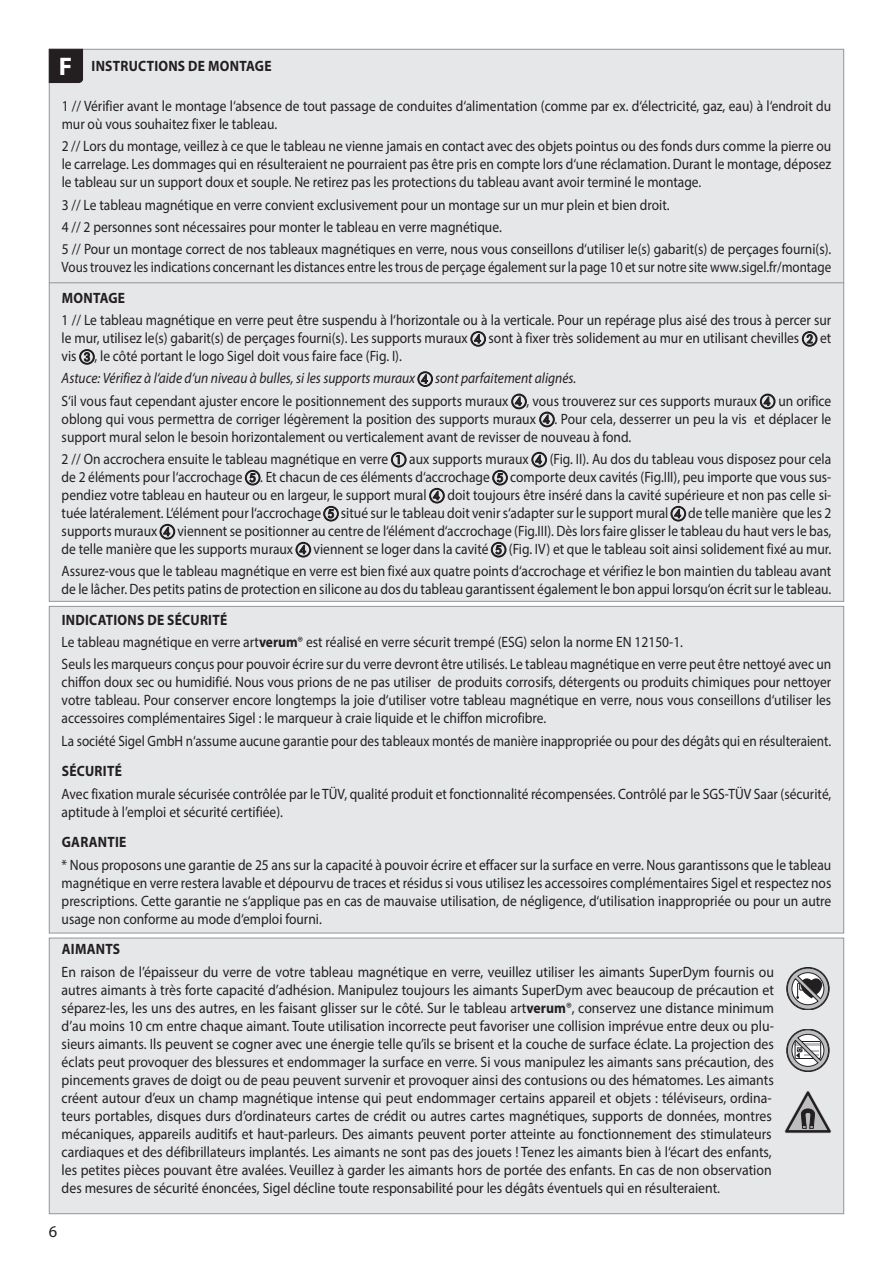
<style>
.page{position:relative;width:893px;height:1263px;background:#fff}
.page>*{position:absolute;margin:0;border:0;box-sizing:border-box;transform-origin:0 0}
.t1{font:700 25.5px "Myriad Pro";color:#fff}
.t2{font:16.5px "Myriad Pro";color:#231f20}
.t3{font:15px/18px "Myriad Pro";color:#231f20;scale:.9 1}
.t4{font:15px/18px "Myriad Pro";color:#231f20;scale:.92 1}
.t5{font:15px "Myriad Pro";color:#231f20;scale:.87 1}
.t6{font:15px "Myriad Pro";color:#231f20;scale:.88 1}
.t7{font:700 15px "Myriad Pro";letter-spacing:.02em;color:#231f20;scale:.9 1}
.s1{font-family:"European Pi One"}
.s2{font-style:italic}
.s3{font-weight:700}
</style>
<div class="page">
<div style="left:49px;top:49px;width:795px;height:553px;background:#e6e7e9;border:1px solid #939598"></div>
<div style="left:49px;top:606px;width:795px;height:327px;background:#e6e7e9;border:1px solid #939598"></div>
<div style="left:49px;top:938px;width:795px;height:276px;background:#e6e7e9;border:1px solid #939598"></div>
<hr style="left:49px;top:282px;width:795px;height:1px;background:#939598">
<svg style="left:470px;top:331px;width:16px;height:16px"></svg>
<svg style="left:802px;top:331px;width:15px;height:16px"></svg>
<svg style="left:79px;top:349px;width:16px;height:16px"></svg>
<svg style="left:417px;top:371px;width:16px;height:16px"></svg>
<svg style="left:511px;top:394px;width:16px;height:15px"></svg>
<svg style="left:760px;top:394px;width:15px;height:15px"></svg>
<svg style="left:539px;top:412px;width:16px;height:15px"></svg>
<svg style="left:391px;top:452px;width:16px;height:15px"></svg>
<svg style="left:531px;top:452px;width:16px;height:15px"></svg>
<svg style="left:245px;top:470px;width:15px;height:15px"></svg>
<svg style="left:492px;top:470px;width:16px;height:15px"></svg>
<svg style="left:429px;top:488px;width:16px;height:15px"></svg>
<svg style="left:323px;top:506px;width:16px;height:15px"></svg>
<svg style="left:671px;top:506px;width:15px;height:15px"></svg>
<svg style="left:160px;top:524px;width:15px;height:15px"></svg>
<svg style="left:296px;top:542px;width:15px;height:15px"></svg>
<svg style="left:491px;top:542px;width:15px;height:15px"></svg>
<svg style="left:49px;top:49px;width:34px;height:34px"></svg>
<div style="left:787px;top:967px;width:42px;height:43px;border:1px solid #231f20;border-radius:21px"></div>
<svg style="left:787px;top:968px;width:42px;height:41px"></svg>
<div style="left:787px;top:1029px;width:42px;height:42px;border:1px solid #231f20;border-radius:21px"></div>
<svg style="left:787px;top:1030px;width:42px;height:41px"></svg>
<svg style="left:784px;top:1091px;width:47px;height:42px"></svg>
<h1 class="t1" style="left:59px;top:49px;width:15px">F</h1>
<p class="t7" style="left:92px;top:56px;width:201px">INSTRUCTIONS DE MONTAGE</p>
<p class="t3" style="left:62px;top:97px;width:857px">1 // Vérifier avant le montage l‘absence de tout passage de conduites d‘alimentation (comme par ex. d‘électricité, gaz, eau) à l‘endroit du mur où vous souhaitez fixer le tableau.</p>
<p class="t3" style="left:62px;top:137px;width:857px;text-align:justify">2 // Lors du montage, veillez à ce que le tableau ne vienne jamais en contact avec des objets pointus ou des fonds durs comme la pierre ou le carrelage. Les dommages qui en résulteraient ne pourraient pas être pris en compte lors d‘une réclamation. Durant le montage, déposez le tableau sur un support doux et souple. Ne retirez pas les protections du tableau avant avoir terminé le montage.</p>
<p class="t3" style="left:62px;top:193px;width:857px;line-height:22.2px">3 // Le tableau magnétique en verre convient exclusivement pour un montage sur un mur plein et bien droit.<br>4 // 2 personnes sont nécessaires pour monter le tableau en verre magnétique.<br>5 // Pour un montage correct de nos tableaux magnétiques en verre, nous vous conseillons d‘utiliser le(s) gabarit(s) de perçages fourni(s).</p>
<p class="t5" style="left:62px;top:258px;width:886px">Vous trouvez les indications concernant les distances entre les trous de perçage également sur la page 10 et sur notre site www.sigel.fr/montage</p>
<p class="t7" style="left:62px;top:288px;width:72px">MONTAGE</p>
<p class="t3" style="left:62px;top:311px;width:857px;text-align:justify">1 // Le tableau magnétique en verre peut être suspendu à l‘horizontale ou à la verticale. Pour un repérage plus aisé des trous à percer sur le mur, utilisez le(s) gabarit(s) de perçages fourni(s). Les supports muraux <span class="s1">D</span> sont à fixer très solidement au mur en utilisant chevilles <span class="s1">B</span> et vis <span class="s1">C</span>, le côté portant le logo Sigel doit vous faire face (Fig. I).</p>
<p class="t3" style="left:62px;top:367px;width:857px;line-height:22.2px"><span class="s2">Astuce: Vérifiez à l‘aide d‘un niveau à bulles, si les supports muraux</span> <span class="s1">D</span> <span class="s2">sont parfaitement alignés.<br></span>S‘il vous faut cependant ajuster encore le positionnement des supports muraux <span class="s1">D</span>, vous trouverez sur ces supports muraux <span class="s1">D</span> un orifice</p>
<p class="t3" style="left:62px;top:409px;width:857px">oblong qui vous permettra de corriger légèrement la position des supports muraux <span class="s1">D</span>. Pour cela, desserrer un peu la vis et déplacer le support mural selon le besoin horizontalement ou verticalement avant de revisser de nouveau à fond.</p>
<p class="t3" style="left:62px;top:450px;width:857px;text-align:justify">2 // On accrochera ensuite le tableau magnétique en verre <span class="s1">A</span> aux supports muraux <span class="s1">D</span> (Fig. II). Au dos du tableau vous disposez pour cela de 2 éléments pour l‘accrochage <span class="s1">E</span>. Et chacun de ces éléments d‘accrochage <span class="s1">E</span> comporte deux cavités (Fig.III), peu importe que vous sus&shy;pendiez votre tableau en hauteur ou en largeur, le support mural <span class="s1">D</span> doit toujours être inséré dans la cavité supérieure et non pas celle si&shy;tuée latéralement. L‘élément pour l‘accrochage <span class="s1">E</span> situé sur le tableau doit venir s‘adapter sur le support mural <span class="s1">D</span> de telle manière que les 2 supports muraux <span class="s1">D</span> viennent se positionner au centre de l‘élément d‘accrochage (Fig.III). Dès lors faire glisser le tableau du haut vers le bas, de telle manière que les supports muraux <span class="s1">D</span> viennent se loger dans la cavité <span class="s1">E</span> (Fig. IV) et que le tableau soit ainsi solidement fixé au mur.</p>
<p class="t3" style="left:62px;top:562px;width:857px">Assurez-vous que le tableau magnétique en verre est bien fixé aux quatre points d‘accrochage et vérifiez le bon maintien du tableau avant de le lâcher. Des petits patins de protection en silicone au dos du tableau garantissent également le bon appui lorsqu‘on écrit sur le tableau.</p>
<p class="t3" style="left:62px;top:608px;width:857px;line-height:22.2px"><span class="s3">INDICATIONS DE SÉCURITÉ<br></span>Le tableau magnétique en verre art<span class="s3">verum</span>® est réalisé en verre sécurit trempé (ESG) selon la norme EN 12150-1.<br>Seuls les marqueurs conçus pour pouvoir écrire sur du verre devront être utilisés. Le tableau magnétique en verre peut être nettoyé avec un</p>
<p class="t3" style="left:62px;top:673px;width:857px;text-align:justify">chiffon doux sec ou humidifié. Nous vous prions de ne pas utiliser de produits corrosifs, détergents ou produits chimiques pour nettoyer votre tableau. Pour conserver encore longtemps la joie d‘utiliser votre tableau magnétique en verre, nous vous conseillons d‘utiliser les accessoires complémentaires Sigel : le marqueur à craie liquide et le chiffon microfibre.</p>
<p class="t6" style="left:62px;top:731px;width:876px">La société Sigel GmbH n‘assume aucune garantie pour des tableaux montés de manière inappropriée ou pour des dégâts qui en résulteraient.</p>
<p class="t7" style="left:62px;top:761px;width:68px">SÉCURITÉ</p>
<p class="t3" style="left:62px;top:784px;width:857px">Avec fixation murale sécurisée contrôlée par le TÜV, qualité produit et fonctionnalité récompensées. Contrôlé par le SGS-TÜV Saar (sécurité, aptitude à l’emploi et sécurité certifiée).</p>
<p class="t7" style="left:62px;top:832px;width:73px">GARANTIE</p>
<p class="t3" style="left:62px;top:855px;width:857px;text-align:justify">* Nous proposons une garantie de 25 ans sur la capacité à pouvoir écrire et effacer sur la surface en verre. Nous garantissons que le tableau magnétique en verre restera lavable et dépourvu de traces et résidus si vous utilisez les accessoires complémentaires Sigel et respectez nos prescriptions. Cette garantie ne s‘applique pas en cas de mauvaise utilisation, de négligence, d‘utilisation inappropriée ou pour un autre usage non conforme au mode d‘emploi fourni.</p>
<p class="t7" style="left:62px;top:939px;width:66px">AIMANTS</p>
<p class="t4" style="left:62px;top:962px;width:776px">En raison de l’épaisseur du verre de votre tableau magnétique en verre, veuillez utiliser les aimants SuperDym fournis ou autres aimants à très forte capacité d’adhésion. Manipulez toujours les aimants SuperDym avec beaucoup de précaution et séparez-les, les uns des autres, en les faisant glisser sur le côté. Sur le tableau art<span class="s3">verum</span>®, conservez une distance minimum d’au moins 10 cm entre chaque aimant. Toute utilisation incorrecte peut favoriser une collision imprévue entre deux ou plu&shy;sieurs aimants. Ils peuvent se cogner avec une énergie telle qu’ils se brisent et la couche de surface éclate. La projection des éclats peut provoquer des blessures et endommager la surface en verre. Si vous manipulez les aimants sans précaution, des pincements graves de doigt ou de peau peuvent survenir et provoquer ainsi des contusions ou des hématomes. Les aimants créent autour d’eux un champ magnétique intense qui peut endommager certains appareil et objets : téléviseurs, ordina&shy;teurs portables, disques durs d’ordinateurs cartes de crédit ou autres cartes magnétiques, supports de données, montres mécaniques, appareils auditifs et haut-parleurs. Des aimants peuvent porter atteinte au fonctionnement des stimulateurs cardiaques et des défibrillateurs implantés. Les aimants ne sont pas des jouets ! Tenez les aimants bien à l‘écart des enfants, les petites pièces pouvant être avalées. Veuillez à garder les aimants hors de portée des enfants. En cas de non observation des mesures de sécurité énoncées, Sigel décline toute responsabilité pour les dégâts éventuels qui en résulteraient.</p>
<p class="t2" style="left:49px;top:1221px;width:10px">6</p>
</div>
